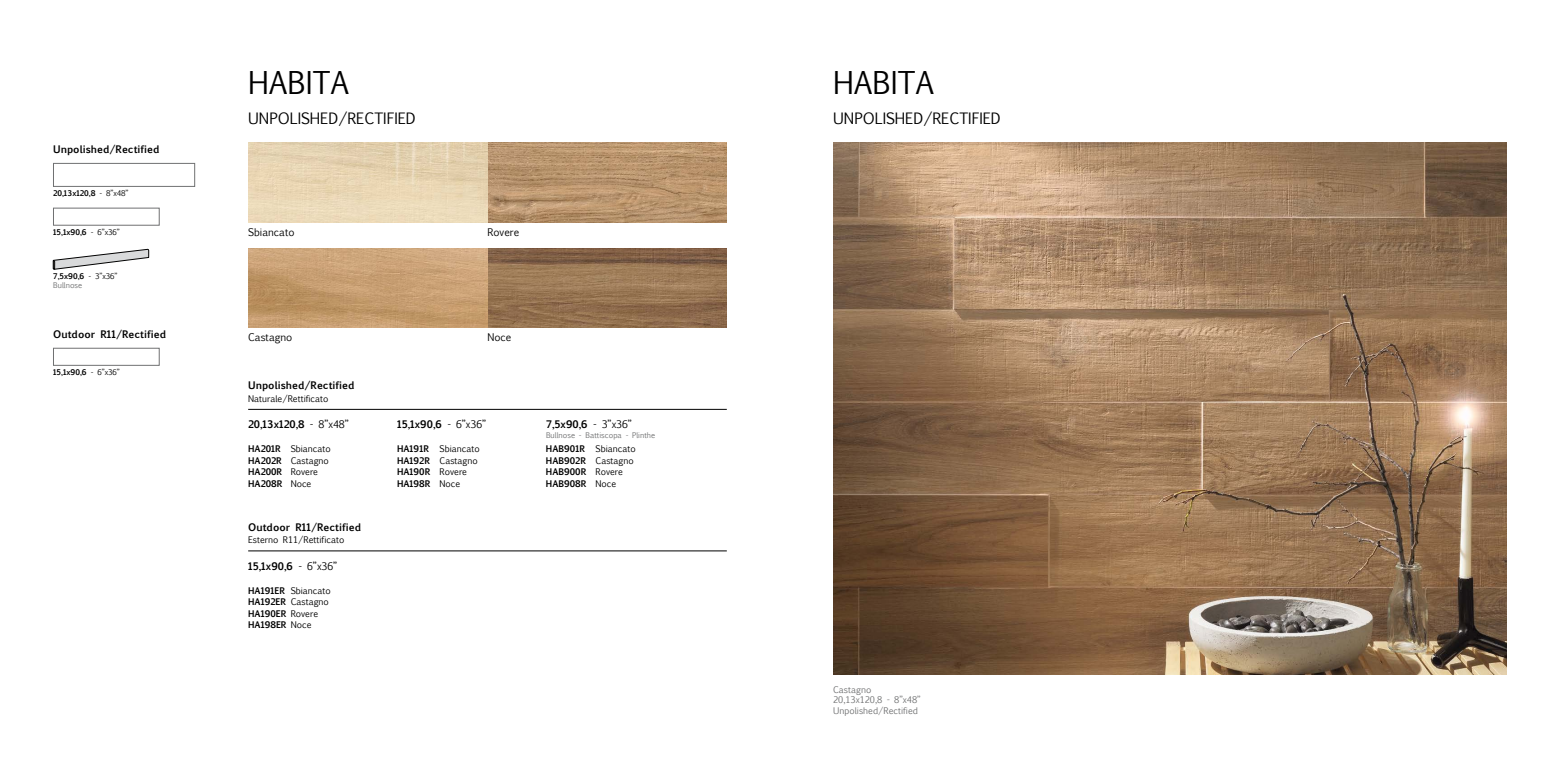
<style>
.page{position:relative;width:1560px;height:780px;background:#fff}
.page>*{position:absolute;margin:0;border:0;box-sizing:border-box;transform-origin:0 0}
.t1{font:30px "Euphemia UCAS";color:#000}
.t2{font:15px "Euphemia UCAS";color:#000}
.t3{font:10.12px "Euphemia UCAS";color:#000}
.t4{font:700 10px "Euphemia UCAS";color:#000}
.t5{font:8.75px "Euphemia UCAS";color:#000}
.t6{font:700 8.75px/11.5px "Euphemia UCAS";color:#000}
.t7{font:8.75px/10.5px "Euphemia UCAS";color:#707172}
.t8{font:700 7.5px/9.4px "Euphemia UCAS";color:#000}
.t9{font:7.5px "Euphemia UCAS";color:#707172}
.s1{font-weight:400}
.s2{font-weight:400;color:#707172}
.s3{font-weight:700}
</style>
<div class="page">
<img style="left:248px;top:143px;width:478px;height:80px">
<img style="left:248px;top:248px;width:478px;height:80px">
<hr style="left:248px;top:409px;width:478px;height:1px;background:#000">
<hr style="left:248px;top:550px;width:478px;height:1px;background:#000">
<div style="left:53px;top:208px;width:106px;height:17px;border:1px solid #707172"></div>
<div style="left:53px;top:348px;width:106px;height:17px;border:1px solid #707172"></div>
<div style="left:53px;top:163px;width:142px;height:24px;border:1px solid #707172"></div>
<svg style="left:53px;top:249px;width:96px;height:21px"></svg>
<img style="left:833px;top:143px;width:673px;height:531px">
<p class="t4" style="left:53px;top:142px;width:108px">Unpolished/Rectified</p>
<p class="t8" style="left:53px;top:188px;width:77px">20,13x120,8 <span class="s1">- 8”x48”</span></p>
<p class="t8" style="left:53px;top:227px;width:68px">15,1x90,6 <span class="s1">- 6”x36”</span></p>
<p class="t8" style="left:53px;top:271px;width:66px">7,5x90,6 <span class="s1">- 3”x36”<br></span><span class="s2">Bullnose</span></p>
<p class="t4" style="left:53px;top:326px;width:114px">Outdoor R11/Rectified</p>
<p class="t8" style="left:53px;top:367px;width:68px">15,1x90,6 <span class="s1">- 6”x36”</span></p>
<h1 class="t1" style="left:248px;top:61px;width:102px">HABITA</h1>
<h2 class="t2" style="left:248px;top:107px;width:169px">UNPOLISHED/RECTIFIED</h2>
<p class="t3" style="left:248px;top:225px;width:48px">Sbiancato</p>
<p class="t3" style="left:487px;top:225px;width:33px">Rovere</p>
<p class="t3" style="left:248px;top:330px;width:46px">Castagno</p>
<p class="t4" style="left:248px;top:378px;width:108px">Unpolished/Rectified</p>
<p class="t5" style="left:248px;top:392px;width:82px">Naturale/Rettificato</p>
<p class="t4" style="left:248px;top:417px;width:102px">20,13x120,8 <span class="s1">- 8”x48”</span></p>
<p class="t4" style="left:397px;top:417px;width:91px">15,1x90,6 <span class="s1">- 6”x36”</span></p>
<p class="t4" style="left:546px;top:417px;width:87px">7,5x90,6 <span class="s1">- 3”x36”</span></p>
<p class="t9" style="left:546px;top:429px;width:111px">Bullnose - Battiscopa - Plinthe</p>
<p class="t5" style="left:248px;top:442px;width:84px"><span class="s3">HA201R</span> Sbiancato</p>
<p class="t5" style="left:397px;top:442px;width:84px"><span class="s3">HA191R</span> Sbiancato</p>
<p class="t5" style="left:546px;top:442px;width:91px"><span class="s3">HAB901R</span> Sbiancato</p>
<p class="t5" style="left:248px;top:454px;width:82px"><span class="s3">HA202R</span> Castagno</p>
<p class="t5" style="left:397px;top:454px;width:82px"><span class="s3">HA192R</span> Castagno</p>
<p class="t5" style="left:546px;top:454px;width:89px"><span class="s3">HAB902R</span> Castagno</p>
<p class="t6" style="left:248px;top:466px;width:71px">HA200R <span class="s1">Rovere</span></p>
<p class="t6" style="left:397px;top:466px;width:71px">HA190R <span class="s1">Rovere</span></p>
<p class="t6" style="left:546px;top:466px;width:79px">HAB900R <span class="s1">Rovere</span></p>
<p class="t6" style="left:248px;top:477px;width:65px">HA208R <span class="s1">Noce</span></p>
<p class="t6" style="left:397px;top:477px;width:65px">HA198R <span class="s1">Noce</span></p>
<p class="t6" style="left:546px;top:477px;width:72px">HAB908R <span class="s1">Noce</span></p>
<p class="t4" style="left:248px;top:519px;width:114px">Outdoor R11/Rectified</p>
<p class="t5" style="left:248px;top:534px;width:98px">Esterno R11/Rettificato</p>
<p class="t4" style="left:248px;top:558px;width:91px">15,1x90,6 <span class="s1">- 6”x36”</span></p>
<p class="t6" style="left:248px;top:584px;width:84px">HA191ER <span class="s1">Sbiancato<br></span>HA192ER <span class="s1">Castagno<br></span>HA190ER <span class="s1">Rovere<br></span>HA198ER <span class="s1">Noce</span></p>
<p class="t3" style="left:487px;top:330px;width:26px">Noce</p>
<h1 class="t1" style="left:833px;top:61px;width:102px">HABITA</h1>
<h2 class="t2" style="left:833px;top:107px;width:169px">UNPOLISHED/RECTIFIED</h2>
<p class="t7" style="left:833px;top:684px;width:89px">Castagno<br>20,13x120,8 - 8”x48”<br>Unpolished/Rectified</p>
</div>
